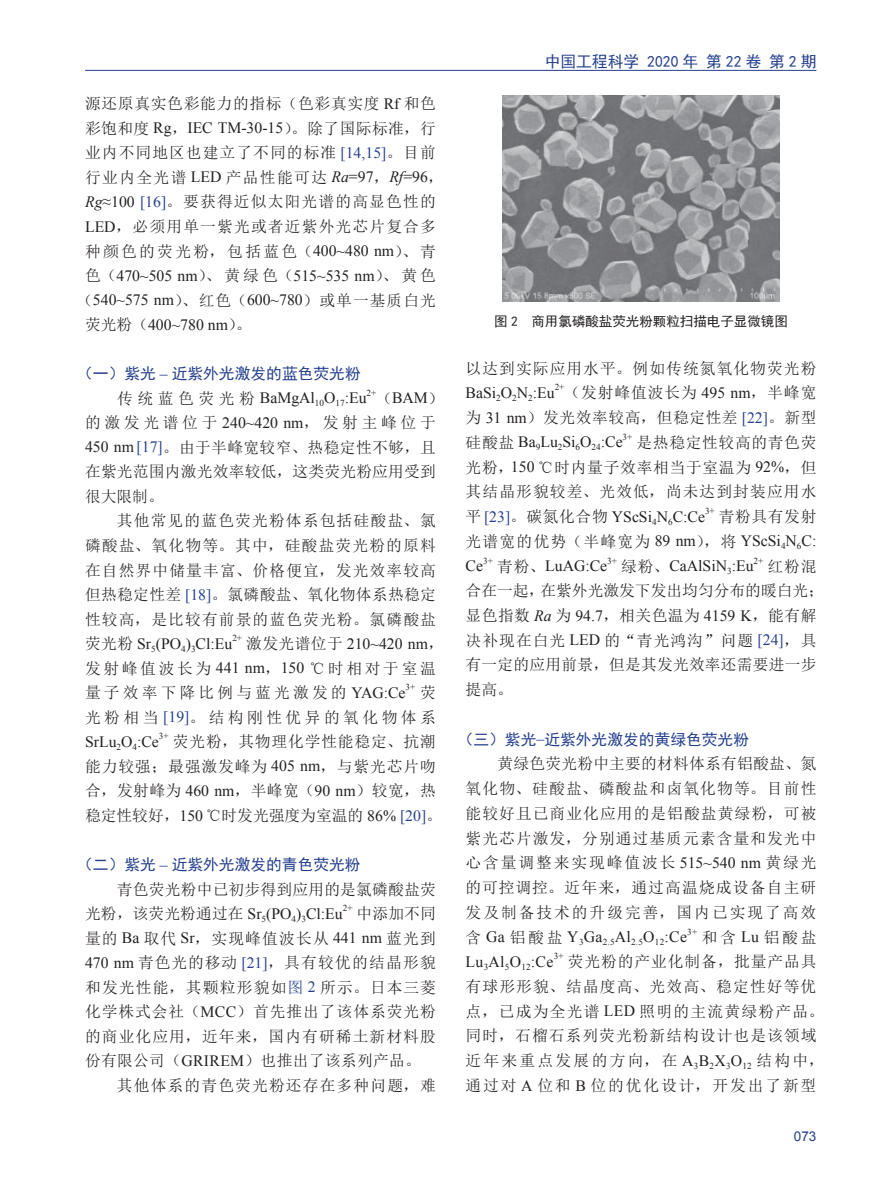
<style>
.page{position:relative;width:893px;height:1191px;background:#fff}
.page>*{position:absolute;margin:0;border:0;box-sizing:border-box;transform-origin:0 0}
.t1{font:15.75px/24.6px "Sim Sun";letter-spacing:.065em;color:#231f20;text-align:justify}
.t2{font:15.75px "Times New Roman";color:#231f20}
.t3{font:15.75px/24.8px "Sim Sun";letter-spacing:.015em;color:#231f20}
.t4{font:15.75px "Sim Hei";color:#253f8e}
.t5{font:15.75px/24.6px "Sim Sun";letter-spacing:.2em;color:#231f20}
.t6{font:15.75px/24.8px "Sim Sun";letter-spacing:.035em;color:#231f20;text-align:right}
.t7{font:15.75px "Sim Sun";letter-spacing:.02em;color:#231f20}
.t8{font:15.75px/24.6px "Sim Sun";letter-spacing:.22em;color:#231f20;text-align:right}
.t9{font:13.5px "Sim Hei";color:#231f20}
.t10{font:13.5px "Arial";color:#253f8e}
.t11{font:9.15px "Times New Roman";color:#231f20}
.s1{font-family:"Times New Roman"}
.s2{font-family:"Times New Roman";color:#253f8e}
.s3{font-family:"Times New Roman";font-style:italic}
.s4{font-family:"Sim Sun"}
.s5{color:#253f8e}
</style>
<div class="page">
<hr style="left:85px;top:70px;width:731px;height:1px;background:#253f8e">
<img style="left:503px;top:96px;width:276px;height:206px">
<p class="t1" style="left:85px;top:91px;width:360px;text-align:left">源还原真实色彩能力的指标（色彩真实度 <span class="s1">Rf</span> 和色彩饱和度 <span class="s1">Rg</span>，<span class="s1">IEC TM-30-15</span>）。除了国际标准，行业内不同地区也建立了不同的标准 <span class="s2">[14,15]</span>。目前行业内全光谱 <span class="s1">LED</span> 产品性能可达 <span class="s3">Ra</span><span class="s1">=97</span>，<span class="s3">Rf</span><span class="s1">=96</span>，<br><span class="s3">Rg</span><span class="s1">≈100</span> <span class="s2">[16]</span>。要获得近似太阳光谱的高显色性的<br><span class="s1">LED</span>，必须用单一紫光或者近紫外光芯片复合多种颜色的荧光粉，包括蓝色（<span class="s1">400~480 nm</span>）、青</p>
<p class="t2" style="left:85px;top:265px;width:352px"><span class="s4">色（</span>470~505 nm<span class="s4">）、黄绿色（</span>515~535 nm<span class="s4">）、黄色</span></p>
<p class="t2" style="left:77px;top:289px;width:360px"><span class="s4">（</span>540~575 nm<span class="s4">）、红色（</span>600~780<span class="s4">）或单一基质白光</span></p>
<p class="t2" style="left:85px;top:314px;width:168px"><span class="s4">荧光粉（</span>400~780 nm<span class="s4">）。</span></p>
<p class="t4" style="left:77px;top:366px;width:285px">（一）紫光 <span class="s1">–</span> 近紫外光激发的蓝色荧光粉</p>
<p class="t2" style="left:117px;top:387px;width:251px"><span class="s4">传统蓝色荧光粉</span> BaMgAl<sub>10</sub>O<sub>17</sub>:Eu</p>
<p class="t11" style="left:367px;top:387px;width:11px">2+</p>
<p class="t2" style="left:376px;top:387px;width:69px"><span class="s4">（</span>BAM<span class="s4">）</span></p>
<p class="t1" style="left:85px;top:410px;width:352px">的激发光谱位于<span class="s1">240~420 nm</span>，发射主峰位于<span class="s1">450 nm</span> <span class="s2">[17]</span>。由于半峰宽较窄、热稳定性不够，且在紫光范围内激光效率较低，这类荧光粉应用受到很大限制。</p>
<p class="t1" style="left:85px;top:508px;width:352px;text-indent:32px">其他常见的蓝色荧光粉体系包括硅酸盐、氯磷酸盐、氧化物等。其中，硅酸盐荧光粉的原料在自然界中储量丰富、价格便宜，发光效率较高但热稳定性差 <span class="s2">[18]</span>。氯磷酸盐、氧化物体系热稳定性较高，是比较有前景的蓝色荧光粉。氯磷酸盐</p>
<p class="t2" style="left:85px;top:633px;width:149px"><span class="s4">荧光粉</span> Sr<sub>5</sub>(PO<sub>4</sub>)<sub>3</sub>Cl:Eu</p>
<p class="t11" style="left:232px;top:632px;width:11px">2+</p>
<p class="t2" style="left:246px;top:633px;width:199px"><span class="s4">激发光谱位于</span> 210~420 nm<span class="s4">，</span></p>
<p class="t5" style="left:85px;top:656px;width:352px">发射峰值波长为 <span class="s1">441 nm</span>，<span class="s1">150</span> ℃时相对于室温量子效率下降比例与蓝光激发的<span class="s1">YAG:Ce</span></p>
<p class="t11" style="left:406px;top:681px;width:11px">3+</p>
<p class="t8" style="left:85px;top:680px;width:352px">荧<br>光粉相当<span class="s2">[19]</span>。结构刚性优异的氧化物体系</p>
<p class="t2" style="left:85px;top:731px;width:75px">SrLu<sub>2</sub>O<sub>4</sub>:Ce</p>
<p class="t11" style="left:159px;top:730px;width:11px">3+</p>
<p class="t1" style="left:85px;top:729px;width:358px;text-align:left;text-indent:88px">荧光粉，其物理化学性能稳定、抗潮能力较强；最强激发峰为 <span class="s1">405 nm</span>，与紫光芯片吻合，发射峰为 <span class="s1">460 nm</span>，半峰宽（<span class="s1">90 nm</span>）较宽，热稳定性较好，<span class="s1">150</span> ℃时发光强度为室温的 <span class="s1">86%</span> <span class="s2">[20]</span>。</p>
<p class="t4" style="left:77px;top:856px;width:285px">（二）紫光 <span class="s1">–</span> 近紫外光激发的青色荧光粉</p>
<p class="t3" style="left:117px;top:876px;width:320px">青色荧光粉中已初步得到应用的是氯磷酸盐荧</p>
<p class="t2" style="left:85px;top:903px;width:259px"><span class="s4">光粉，该荧光粉通过在</span> Sr<sub>5</sub>(PO<sub>4</sub>)<sub>3</sub>Cl:Eu</p>
<p class="t11" style="left:343px;top:902px;width:11px">2+</p>
<p class="t1" style="left:357px;top:901px;width:81px">中添加不同</p>
<p class="t1" style="left:85px;top:925px;width:352px">量的 <span class="s1">Ba</span> 取代 <span class="s1">Sr</span>，实现峰值波长从 <span class="s1">441 nm</span> 蓝光到</p>
<p class="t1" style="left:85px;top:950px;width:352px"><span class="s1">470 nm</span> 青色光的移动 <span class="s2">[21]</span>，具有较优的结晶形貌</p>
<p class="t1" style="left:85px;top:974px;width:352px">和发光性能，其颗粒形貌如<span class="s5">图</span> <span class="s2">2</span> 所示。日本三菱</p>
<p class="t1" style="left:85px;top:999px;width:352px">化学株式会社（<span class="s1">MCC</span>）首先推出了该体系荧光粉</p>
<p class="t1" style="left:85px;top:1024px;width:352px">的商业化应用，近年来，国内有研稀土新材料股</p>
<p class="t7" style="left:85px;top:1052px;width:337px">份有限公司（<span class="s1">GRIREM</span>）也推出了该系列产品。</p>
<p class="t1" style="left:117px;top:1073px;width:320px">其他体系的青色荧光粉还存在多种问题，难</p>
<p class="t4" style="left:545px;top:53px;width:273px">中国工程科学 2020 年 第 22 卷 第 2 期</p>
<p class="t9" style="left:494px;top:315px;width:295px">图 2 商用氯磷酸盐荧光粉颗粒扫描电子显微镜图</p>
<p class="t1" style="left:466px;top:356px;width:352px">以达到实际应用水平。例如传统氮氧化物荧光粉</p>
<p class="t2" style="left:466px;top:382px;width:91px">BaSi<sub>2</sub>O<sub>2</sub>N<sub>2</sub>:Eu</p>
<p class="t11" style="left:555px;top:381px;width:11px">2+</p>
<p class="t6" style="left:466px;top:380px;width:352px">（发射峰值波长为 <span class="s1">495 nm</span>，半峰宽<br>为 <span class="s1">31 nm</span>）发光效率较高，但稳定性差 <span class="s2">[22]</span>。新型</p>
<p class="t2" style="left:466px;top:431px;width:159px"><span class="s4">硅酸盐</span> Ba<sub>9</sub>Lu<sub>2</sub>Si<sub>6</sub>O<sub>24</sub>:Ce</p>
<p class="t11" style="left:623px;top:431px;width:11px">3+</p>
<p class="t1" style="left:466px;top:430px;width:352px;text-indent:171px">是热稳定性较高的青色荧光粉，<span class="s1">150</span> ℃时内量子效率相当于室温为 <span class="s1">92%</span>，但其结晶形貌较差、光效低，尚未达到封装应用水</p>
<p class="t2" style="left:466px;top:506px;width:241px"><span class="s4">平</span> <span class="s5">[23]</span><span class="s4">。碳氮化合物</span> YScSi<sub>4</sub>N<sub>6</sub>C:Ce</p>
<p class="t11" style="left:705px;top:505px;width:11px">3+</p>
<p class="t1" style="left:466px;top:504px;width:352px;text-align:right">青粉具有发射<br>光谱宽的优势（半峰宽为 <span class="s1">89 nm</span>），将 <span class="s1">YScSi</span><sub>4</sub><span class="s1">N</span><sub>6</sub><span class="s1">C:</span></p>
<p class="t2" style="left:466px;top:555px;width:19px">Ce</p>
<p class="t11" style="left:483px;top:554px;width:11px">3+</p>
<p class="t2" style="left:497px;top:555px;width:112px"><span class="s4">青粉、</span>LuAG:Ce</p>
<p class="t11" style="left:607px;top:554px;width:11px">3+</p>
<p class="t2" style="left:621px;top:555px;width:134px"><span class="s4">绿粉、</span>CaAlSiN<sub>3</sub>:Eu</p>
<p class="t11" style="left:753px;top:554px;width:11px">2+</p>
<p class="t3" style="left:466px;top:553px;width:360px;text-indent:302px">红粉混合在一起，在紫外光激发下发出均匀分布的暖白光；显色指数 <span class="s3">Ra</span> 为 <span class="s1">94.7</span>，相关色温为 <span class="s1">4159 K</span>，能有解决补现在白光 <span class="s1">LED</span> 的“青光鸿沟”问题 <span class="s2">[24]</span>，具有一定的应用前景，但是其发光效率还需要进一步提高。</p>
<p class="t4" style="left:458px;top:731px;width:293px">（三）紫光<span class="s1">–</span>近紫外光激发的黄绿色荧光粉</p>
<p class="t1" style="left:466px;top:751px;width:352px;text-indent:32px">黄绿色荧光粉中主要的材料体系有铝酸盐、氮氧化物、硅酸盐、磷酸盐和卤氧化物等。目前性能较好且已商业化应用的是铝酸盐黄绿粉，可被紫光芯片激发，分别通过基质元素含量和发光中心含量调整来实现峰值波长 <span class="s1">515~540 nm</span> 黄绿光的可控调控。近年来，通过高温烧成设备自主研发及制备技术的升级完善，国内已实现了高效</p>
<p class="t2" style="left:466px;top:926px;width:223px"><span class="s4">含</span> Ga <span class="s4">铝酸盐</span> Y<sub>3</sub>Ga<sub>2.5</sub>Al<sub>2.5</sub>O<sub>12</sub>:Ce</p>
<p class="t11" style="left:687px;top:925px;width:11px">3+</p>
<p class="t1" style="left:702px;top:924px;width:116px">和含 <span class="s1">Lu</span> 铝酸盐</p>
<p class="t2" style="left:466px;top:951px;width:89px">Lu<sub>3</sub>Al<sub>5</sub>O<sub>12</sub>:Ce</p>
<p class="t11" style="left:554px;top:950px;width:11px">3+</p>
<p class="t1" style="left:466px;top:949px;width:360px;text-align:left;text-indent:102px">荧光粉的产业化制备，批量产品具有球形形貌、结晶度高、光效高、稳定性好等优点，已成为全光谱 <span class="s1">LED</span> 照明的主流黄绿粉产品。同时，石榴石系列荧光粉新结构设计也是该领域近年来重点发展的方向，在 <span class="s1">A</span><sub>3</sub><span class="s1">B</span><sub>2</sub><span class="s1">X</span><sub>3</sub><span class="s1">O</span><sub>12</sub> 结构中，通过对 <span class="s1">A</span> 位和 <span class="s1">B</span> 位的优化设计，开发出了新型</p>
<p class="t10" style="left:794px;top:1127px;width:24px">073</p>
</div>
